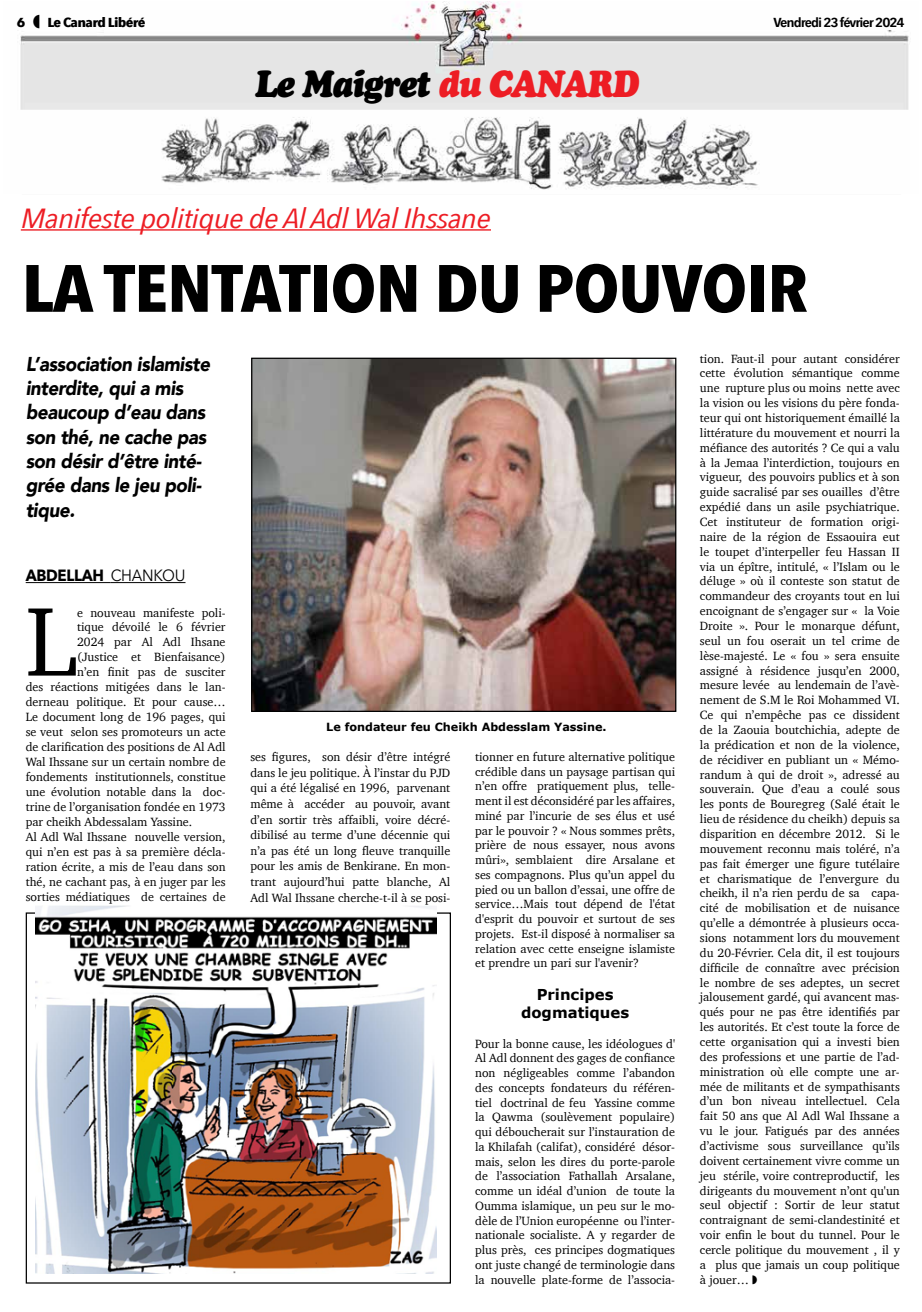
<style>
.page{position:relative;width:922px;height:1312px;background:#fff}
.page>*{position:absolute;margin:0;border:0;box-sizing:border-box;transform-origin:0 0}
.t1{font:99.88px "Charter";color:#000}
.t2{font:700 66px "Avenir Next Condensed";letter-spacing:-.01em;color:#000;scale:1.14 1}
.t3{font:italic 37.5px "Cooper Black Std";letter-spacing:-.04em;color:#000;scale:.9 1}
.t4{font:italic 27.62px "Avenir Next Condensed";letter-spacing:-.02em;color:#ed1d24;scale:1.26 1}
.t5{font:italic 900 20px/24.4px "Avenir";letter-spacing:-.02em;color:#000;scale:.93 1}
.t6{font:700 16.25px "Avenir Next";letter-spacing:-.02em;color:#000;scale:.93 1}
.t7{font:700 15px/18px "Verdana";color:#000;text-align:center}
.t8{font:600 13px "Avenir Next Condensed";letter-spacing:-.06em;color:#000;scale:1.25 1}
.t9{font:700 13px "Avenir Next Condensed";letter-spacing:-.04em;color:#000;scale:1.25 1}
.t10{font:12.25px/14.9px "Charter";color:#000;text-align:justify}
.t11{font:700 11.25px "Verdana";color:#000}
.s1{color:#ed1d24}
.s2{font-weight:400}
</style>
<div class="page">
<hr style="left:22px;top:193px;width:879px;height:1px;background:#bcbec0">
<img style="left:20px;top:2px;width:889px;height:188px">
<hr style="left:26px;top:582px;width:85px;height:1px;background:#000">
<hr style="left:111px;top:582px;width:74px;height:1px;background:#000">
<img style="left:253px;top:359px;width:421px;height:350px">
<div style="left:251px;top:357px;width:425px;height:354px;border:1px solid #000"></div>
<hr style="left:21px;top:229px;width:470px;height:1px;background:#ed1d24">
<img style="left:35px;top:905px;width:401px;height:368px">
<svg style="left:33px;top:15px;width:6px;height:13px"></svg>
<p class="t9" style="left:17px;top:14px;width:8px">6</p>
<p class="t9" style="left:47px;top:14px;width:80px">Le Canard Libéré</p>
<p class="t8" style="left:773px;top:11px;width:107px">Vendredi 23 février 2024</p>
<h3 class="t3" style="left:255px;top:61px;width:428px">Le Maigret <span class="s1">du CANARD</span></h3>
<h3 class="t4" style="left:21px;top:201px;width:374px">Manifeste politique de Al Adl Wal Ihssane</h3>
<h2 class="t2" style="left:22px;top:248px;width:691px">LA TENTATION DU POUVOIR</h2>
<h3 class="t5" style="left:26px;top:351px;width:200px">L’association islamiste interdite, qui a mis beaucoup d’eau dans son thé, ne cache pas son désir d’être inté&shy;grée dans le jeu poli&shy;tique.</h3>
<h3 class="t6" style="left:26px;top:561px;width:173px">ABDELLAH <span class="s2">CHANKOU</span></h3>
<h1 class="t1" style="left:26px;top:555px;width:53px">L</h1>
<p class="t10" style="left:77px;top:605px;width:150px">e nouveau manifeste poli-</p>
<p class="t10" style="left:77px;top:619px;width:150px">tique dévoilé le 6 février</p>
<p class="t10" style="left:77px;top:634px;width:150px">2024 par Al Adl Ihsane</p>
<p class="t10" style="left:77px;top:649px;width:150px">(Justice et Bienfaisance)</p>
<p class="t10" style="left:77px;top:663px;width:150px">n’en finit pas de susciter</p>
<p class="t10" style="left:26px;top:678px;width:201px">des réactions mitigées dans le lan-</p>
<p class="t10" style="left:26px;top:693px;width:201px">derneau politique. Et pour cause…</p>
<p class="t10" style="left:26px;top:708px;width:201px">Le document long de 196 pages, qui</p>
<p class="t10" style="left:26px;top:723px;width:201px">se veut selon ses promoteurs un acte</p>
<p class="t10" style="left:26px;top:738px;width:201px">de clarification des positions de Al Adl</p>
<p class="t10" style="left:26px;top:753px;width:201px">Wal Ihssane sur un certain nombre de</p>
<p class="t10" style="left:26px;top:768px;width:201px">fondements institutionnels, constitue</p>
<p class="t10" style="left:26px;top:783px;width:201px">une évolution notable dans la doc-</p>
<p class="t10" style="left:26px;top:799px;width:201px">trine de l’organisation fondée en 1973</p>
<p class="t10" style="left:26px;top:814px;width:168px">par cheikh Abdessalam Yassine.</p>
<p class="t10" style="left:26px;top:829px;width:201px">Al Adl Wal Ihssane nouvelle version,</p>
<p class="t10" style="left:26px;top:844px;width:201px">qui n’en est pas à sa première décla-</p>
<p class="t10" style="left:26px;top:859px;width:201px">ration écrite, a mis de l’eau dans son</p>
<p class="t10" style="left:26px;top:874px;width:201px">thé, ne cachant pas, à en juger par les</p>
<p class="t10" style="left:26px;top:889px;width:201px">sorties médiatiques de certaines de</p>
<p class="t11" style="left:326px;top:719px;width:282px">Le fondateur feu Cheikh Abdesslam Yassine.</p>
<p class="t10" style="left:250px;top:748px;width:201px;line-height:15.6px">ses figures, son désir d’être intégré dans le jeu politique. À l’instar du PJD qui a été légalisé en 1996, parvenant même à accéder au pouvoir, avant d’en sortir très affaibli, voire décré&shy;dibilisé au terme d’une décennie qui n’a pas été un long fleuve tranquille pour les amis de Benkirane. En mon&shy;trant aujourd’hui patte blanche, Al Adl Wal Ihssane cherche-t-il à se posi-</p>
<p class="t10" style="left:475px;top:749px;width:201px">tionner en future alternative politique crédible dans un paysage partisan qui n’en offre pratiquement plus, telle&shy;ment il est déconsidéré par les affaires, miné par l’incurie de ses élus et usé par le pouvoir ? « Nous sommes prêts, prière de nous essayer, nous avons mûri», semblaient dire Arsalane et ses compagnons. Plus qu’un appel du pied ou un ballon d’essai, une offre de service…Mais tout dépend de l'état d'esprit du pouvoir et surtout de ses projets. Est-il disposé à normaliser sa relation avec cette enseigne islamiste et prendre un pari sur l'avenir?</p>
<p class="t7" style="left:521px;top:985px;width:110px">Principes dogmatiques</p>
<p class="t10" style="left:475px;top:1035px;width:201px">Pour la bonne cause, les idéologues d' Al Adl donnent des gages de confiance non négligeables comme l’abandon des concepts fondateurs du référen&shy;tiel doctrinal de feu Yassine comme la Qawma (soulèvement populaire) qui déboucherait sur l’instauration de la Khilafah (califat), considéré désor&shy;mais, selon les dires du porte-parole de l’association Fathallah Arsalane, comme un idéal d’union de toute la Oumma islamique, un peu sur le mo&shy;dèle de l’Union européenne ou l’inter&shy;nationale socialiste. A y regarder de plus près, ces principes dogmatiques ont juste changé de terminologie dans la nouvelle plate-forme de l’associa-</p>
<p class="t10" style="left:699px;top:351px;width:201px">tion. Faut-il pour autant considérer cette évolution sémantique comme une rupture plus ou moins nette avec la vision ou les visions du père fonda&shy;teur qui ont historiquement émaillé la littérature du mouvement et nourri la méfiance des autorités ? Ce qui a valu à la Jemaa l’interdiction, toujours en vigueur, des pouvoirs publics et à son guide sacralisé par ses ouailles d’être expédié dans un asile psychiatrique.<br>Cet instituteur de formation origi&shy;naire de la région de Essaouira eut le toupet d’interpeller feu Hassan II via un épître, intitulé, « l’Islam ou le déluge » où il conteste son statut de commandeur des croyants tout en lui encoignant de s’engager sur « la Voie Droite ». Pour le monarque défunt, seul un fou oserait un tel crime de lèse-majesté. Le « fou » sera ensuite assigné à résidence jusqu’en 2000, mesure levée au lendemain de l’avè&shy;nement de S.M le Roi Mohammed VI.<br>Ce qui n’empêche pas ce dissident de la Zaouia boutchichia, adepte de la prédication et non de la violence, de récidiver en publiant un « Mémo&shy;randum à qui de droit », adressé au souverain. Que d’eau a coulé sous les ponts de Bouregreg (Salé était le lieu de résidence du cheikh) depuis sa disparition en décembre 2012. Si le mouvement reconnu mais toléré, n’a pas fait émerger une figure tutélaire et charismatique de l’envergure du cheikh, il n’a rien perdu de sa capa&shy;cité de mobilisation et de nuisance qu’elle a démontrée à plusieurs occa&shy;sions notamment lors du mouvement du 20-Février. Cela dit, il est toujours difficile de connaître avec précision le nombre de ses adeptes, un secret jalousement gardé, qui avancent mas&shy;qués pour ne pas être identifiés par les autorités. Et c’est toute la force de cette organisation qui a investi bien des professions et une partie de l’ad&shy;ministration où elle compte une ar&shy;mée de militants et de sympathisants d’un bon niveau intellectuel. Cela fait 50 ans que Al Adl Wal Ihssane a vu le jour. Fatigués par des années d’activisme sous surveillance qu’ils doivent certainement vivre comme un jeu stérile, voire contreproductif, les dirigeants du mouvement n’ont qu'un seul objectif : Sortir de leur statut contraignant de semi-clandestinité et voir enfin le bout du tunnel. Pour le cercle politique du mouvement , il y a plus que jamais un coup politique à jouer…</p>
</div>
